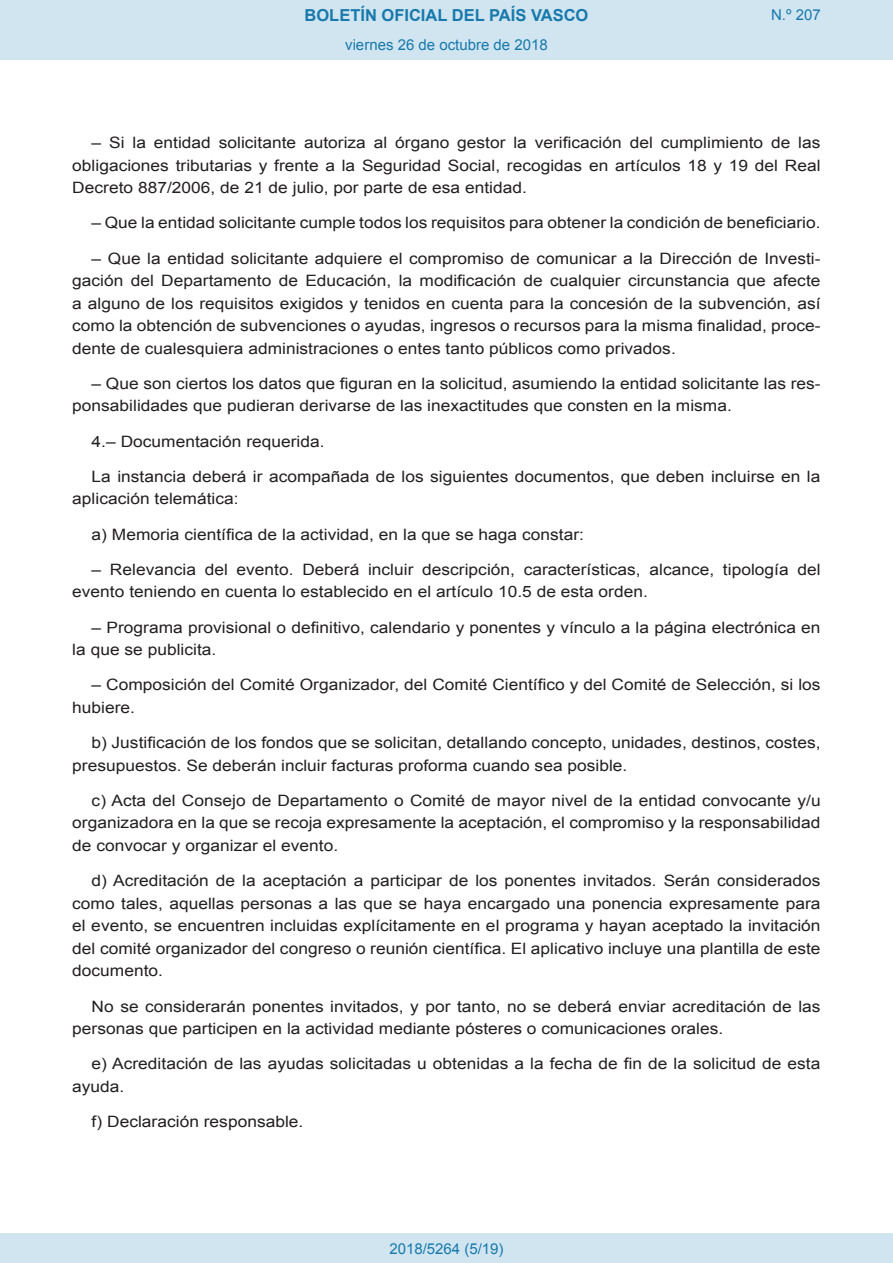
<style>
.page{position:relative;width:893px;height:1263px;background:#fff}
.page>*{position:absolute;margin:0;border:0;box-sizing:border-box;transform-origin:0 0}
.t1{font:700 16.5px "Arial";color:#1879ad}
.BOPVDetalle{font:15.6px/22.5px "Arial";color:#231f20;scale:1.11 1}
.Paginacion_Centro{font:15px "Arial";color:#1879ad}
</style>
<div class="page">
<div style="left:0;top:0;width:893px;height:60px;background:#d0e5f0"></div>
<div style="left:0;top:1233px;width:893px;height:30px;background:#d0e5f0"></div>
<p class="t1" style="left:305px;top:4px;width:285px">BOLETÍN OFICIAL DEL PAÍS VASCO</p>
<p class="Paginacion_Centro" style="left:345px;top:35px;width:204px">viernes 26 de octubre de 2018</p>
<p class="Paginacion_Centro" style="left:771px;top:5px;width:51px">N.º 207</p>
<p class="BOPVDetalle" style="left:72px;top:132px;width:676px;text-align:justify;text-indent:19px">– Si la entidad solicitante autoriza al órgano gestor la verificación del cumplimiento de las obligaciones tributarias y frente a la Seguridad Social, recogidas en artículos 18 y 19 del Real Decreto 887/2006, de 21 de julio, por parte de esa entidad.</p>
<p class="BOPVDetalle" style="left:92px;top:212px;width:658px">– Que la entidad solicitante cumple todos los requisitos para obtener la condición de beneficiario.</p>
<p class="BOPVDetalle" style="left:72px;top:247px;width:676px;text-align:justify;text-indent:19px">– Que la entidad solicitante adquiere el compromiso de comunicar a la Dirección de Investi&shy;gación del Departamento de Educación, la modificación de cualquier circunstancia que afecte a alguno de los requisitos exigidos y tenidos en cuenta para la concesión de la subvención, así como la obtención de subvenciones o ayudas, ingresos o recursos para la misma finalidad, proce&shy;dente de cualesquiera administraciones o entes tanto públicos como privados.</p>
<p class="BOPVDetalle" style="left:72px;top:372px;width:676px;text-indent:19px">– Que son ciertos los datos que figuran en la solicitud, asumiendo la entidad solicitante las res&shy;ponsabilidades que pudieran derivarse de las inexactitudes que consten en la misma.</p>
<p class="BOPVDetalle" style="left:92px;top:430px;width:211px">4.– Documentación requerida.</p>
<p class="BOPVDetalle" style="left:72px;top:465px;width:675px;text-indent:19px">La instancia deberá ir acompañada de los siguientes documentos, que deben incluirse en la aplicación telemática:</p>
<p class="BOPVDetalle" style="left:92px;top:523px;width:445px">a) Memoria científica de la actividad, en la que se haga constar:</p>
<p class="BOPVDetalle" style="left:72px;top:558px;width:676px;text-indent:19px">– Relevancia del evento. Deberá incluir descripción, características, alcance, tipología del evento teniendo en cuenta lo establecido en el artículo 10.5 de esta orden.</p>
<p class="BOPVDetalle" style="left:72px;top:616px;width:676px;text-indent:19px">– Programa provisional o definitivo, calendario y ponentes y vínculo a la página electrónica en la que se publicita.</p>
<p class="BOPVDetalle" style="left:72px;top:674px;width:676px;text-indent:19px">– Composición del Comité Organizador, del Comité Científico y del Comité de Selección, si los hubiere.</p>
<p class="BOPVDetalle" style="left:72px;top:732px;width:676px;text-indent:19px">b) Justificación de los fondos que se solicitan, detallando concepto, unidades, destinos, costes, presupuestos. Se deberán incluir facturas proforma cuando sea posible.</p>
<p class="BOPVDetalle" style="left:72px;top:789px;width:676px;text-align:justify;text-indent:19px">c) Acta del Consejo de Departamento o Comité de mayor nivel de la entidad convocante y/u organizadora en la que se recoja expresamente la aceptación, el compromiso y la responsabilidad de convocar y organizar el evento.</p>
<p class="BOPVDetalle" style="left:72px;top:870px;width:676px;text-align:justify;text-indent:19px">d) Acreditación de la aceptación a participar de los ponentes invitados. Serán considerados como tales, aquellas personas a las que se haya encargado una ponencia expresamente para el evento, se encuentren incluidas explícitamente en el programa y hayan aceptado la invitación del comité organizador del congreso o reunión científica. El aplicativo incluye una plantilla de este documento.</p>
<p class="BOPVDetalle" style="left:72px;top:995px;width:676px;text-indent:19px">No se considerarán ponentes invitados, y por tanto, no se deberá enviar acreditación de las personas que participen en la actividad mediante pósteres o comunicaciones orales.</p>
<p class="BOPVDetalle" style="left:72px;top:1053px;width:675px;text-indent:19px">e) Acreditación de las ayudas solicitadas u obtenidas a la fecha de fin de la solicitud de esta ayuda.</p>
<p class="BOPVDetalle" style="left:92px;top:1110px;width:192px">f) Declaración responsable.</p>
<p class="Paginacion_Centro" style="left:389px;top:1238px;width:116px">2018/5264 (5/19)</p>
</div>
